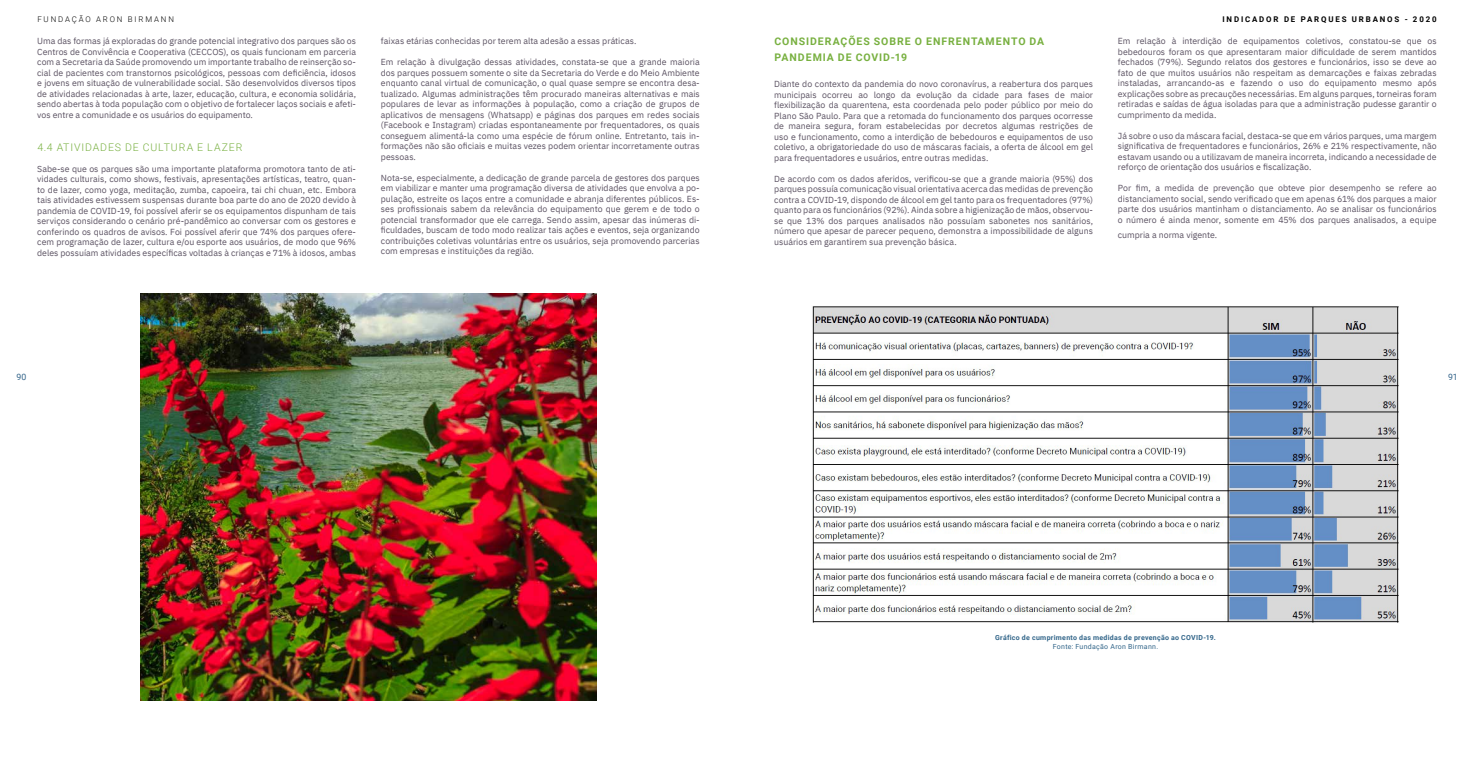
<style>
.page{position:relative;width:1474px;height:769px;background:#fff}
.page>*{position:absolute;margin:0;border:0;box-sizing:border-box;transform-origin:0 0}
.t1{font:700 10.5px/15.8px "Roboto";letter-spacing:.09em;color:#78b040}
.t2{font:300 10.5px "Roboto";letter-spacing:.085em;color:#78b040}
.t3{font:8.75px/10.5px "IBM Plex Sans";color:#5c5363;text-align:justify}
.t4{font:8.75px "Roboto";color:#37678c}
.t5{font:700 7.88px "Roboto";letter-spacing:.235em;color:#000}
.t6{font:300 7.88px "Roboto";letter-spacing:.235em;color:#000}
.t7{font:700 7px "Roboto";letter-spacing:.04em;color:#33668a}
.t8{font:7px "Roboto";letter-spacing:.04em;color:#33668a}
</style>
<div class="page">
<img style="left:141px;top:294px;width:455px;height:407px">
<img style="left:811px;top:306px;width:588px;height:317px">
<p class="t6" style="left:37px;top:14px;width:138px">FUNDAÇÃO ARON BIRMANN</p>
<p class="t5" style="left:1222px;top:14px;width:216px">INDICADOR DE PARQUES URBANOS - 2020</p>
<p class="t3" style="left:37px;top:35px;width:320px">Uma das formas já exploradas do grande potencial integrativo dos parques são os Centros de Convivência e Cooperativa (CECCOS), os quais funcionam em parceria com a Secretaria da Saúde promovendo um importante trabalho de reinserção so&shy;cial de pacientes com transtornos psicológicos, pessoas com deficiência, idosos e jovens em situação de vulnerabilidade social. São desenvolvidos diversos tipos de atividades relacionadas à arte, lazer, educação, cultura, e economia solidária, sendo abertas à toda população com o objetivo de fortalecer laços sociais e afeti&shy;vos entre a comunidade e os usuários do equipamento.</p>
<p class="t2" style="left:37px;top:140px;width:207px">4.4 ATIVIDADES DE CULTURA E LAZER</p>
<p class="t3" style="left:37px;top:163px;width:320px">Sabe-se que os parques são uma importante plataforma promotora tanto de ati&shy;vidades culturais, como shows, festivais, apresentações artísticas, teatro, quan&shy;to de lazer, como yoga, meditação, zumba, capoeira, tai chi chuan, etc. Embora tais atividades estivessem suspensas durante boa parte do ano de 2020 devido à pandemia de COVID-19, foi possível aferir se os equipamentos dispunham de tais serviços considerando o cenário pré-pandêmico ao conversar com os gestores e conferindo os quadros de avisos. Foi possível aferir que 74% dos parques ofere&shy;cem programação de lazer, cultura e/ou esporte aos usuários, de modo que 96% deles possuíam atividades específicas voltadas à crianças e 71% à idosos, ambas</p>
<p class="t3" style="left:381px;top:35px;width:257px">faixas etárias conhecidas por terem alta adesão a essas práticas.</p>
<p class="t3" style="left:381px;top:56px;width:320px">Em relação à divulgação dessas atividades, constata-se que a grande maioria dos parques possuem somente o site da Secretaria do Verde e do Meio Ambiente enquanto canal virtual de comunicação, o qual quase sempre se encontra desa&shy;tualizado. Algumas administrações têm procurado maneiras alternativas e mais populares de levar as informações à população, como a criação de grupos de aplicativos de mensagens (Whatsapp) e páginas dos parques em redes sociais (Facebook e Instagram) criadas espontaneamente por frequentadores, os quais conseguem alimentá-la como uma espécie de fórum online. Entretanto, tais in&shy;formações não são oficiais e muitas vezes podem orientar incorretamente outras pessoas.</p>
<p class="t3" style="left:381px;top:171px;width:320px">Nota-se, especialmente, a dedicação de grande parcela de gestores dos parques em viabilizar e manter uma programação diversa de atividades que envolva a po&shy;pulação, estreite os laços entre a comunidade e abranja diferentes públicos. Es&shy;ses profissionais sabem da relevância do equipamento que gerem e de todo o potencial transformador que ele carrega. Sendo assim, apesar das inúmeras di&shy;ficuldades, buscam de todo modo realizar tais ações e eventos, seja organizando contribuições coletivas voluntárias entre os usuários, seja promovendo parcerias com empresas e instituições da região.</p>
<p class="t1" style="left:774px;top:33px;width:271px">CONSIDERAÇÕES SOBRE O ENFRENTAMENTO DA<br>PANDEMIA DE COVID-19</p>
<p class="t3" style="left:774px;top:78px;width:320px">Diante do contexto da pandemia do novo coronavírus, a reabertura dos parques municipais ocorreu ao longo da evolução da cidade para fases de maior flexibilização da quarentena, esta coordenada pelo poder público por meio do Plano São Paulo. Para que a retomada do funcionamento dos parques ocorresse de maneira segura, foram estabelecidas por decretos algumas restrições de uso e funcionamento, como a interdição de bebedouros e equipamentos de uso coletivo, a obrigatoriedade do uso de máscaras faciais, a oferta de álcool em gel para frequentadores e usuários, entre outras medidas.</p>
<p class="t3" style="left:774px;top:173px;width:320px">De acordo com os dados aferidos, verificou-se que a grande maioria (95%) dos parques possuía comunicação visual orientativa acerca das medidas de prevenção contra a COVID-19, dispondo de álcool em gel tanto para os frequentadores (97%) quanto para os funcionários (92%). Ainda sobre a higienização de mãos, observou&shy;se que 13% dos parques analisados não possuíam sabonetes nos sanitários, número que apesar de parecer pequeno, demonstra a impossibilidade de alguns usuários em garantirem sua prevenção básica.</p>
<p class="t3" style="left:1117px;top:35px;width:320px">Em relação à interdição de equipamentos coletivos, constatou-se que os bebedouros foram os que apresentaram maior dificuldade de serem mantidos fechados (79%). Segundo relatos dos gestores e funcionários, isso se deve ao fato de que muitos usuários não respeitam as demarcações e faixas zebradas instaladas, arrancando-as e fazendo o uso do equipamento mesmo após explicações sobre as precauções necessárias. Em alguns parques, torneiras foram retiradas e saídas de água isoladas para que a administração pudesse garantir o cumprimento da medida.</p>
<p class="t3" style="left:1117px;top:129px;width:320px">Já sobre o uso da máscara facial, destaca-se que em vários parques, uma margem significativa de frequentadores e funcionários, 26% e 21% respectivamente, não estavam usando ou a utilizavam de maneira incorreta, indicando a necessidade de reforço de orientação dos usuários e fiscalização.</p>
<p class="t3" style="left:1117px;top:182px;width:320px">Por fim, a medida de prevenção que obteve pior desempenho se refere ao distanciamento social, sendo verificado que em apenas 61% dos parques a maior parte dos usuários mantinham o distanciamento. Ao se analisar os funcionários o número é ainda menor, somente em 45% dos parques analisados, a equipe</p>
<p class="t3" style="left:1117px;top:229px;width:101px">cumpria a norma vigente.</p>
<p class="t4" style="left:17px;top:371px;width:11px">90</p>
<p class="t4" style="left:1447px;top:371px;width:11px">91</p>
<p class="t7" style="left:995px;top:633px;width:222px">Gráfico de cumprimento das medidas de prevenção ao COVID-19.</p>
<p class="t8" style="left:1052px;top:641px;width:107px">Fonte: Fundação Aron Birmann.</p>
</div>
